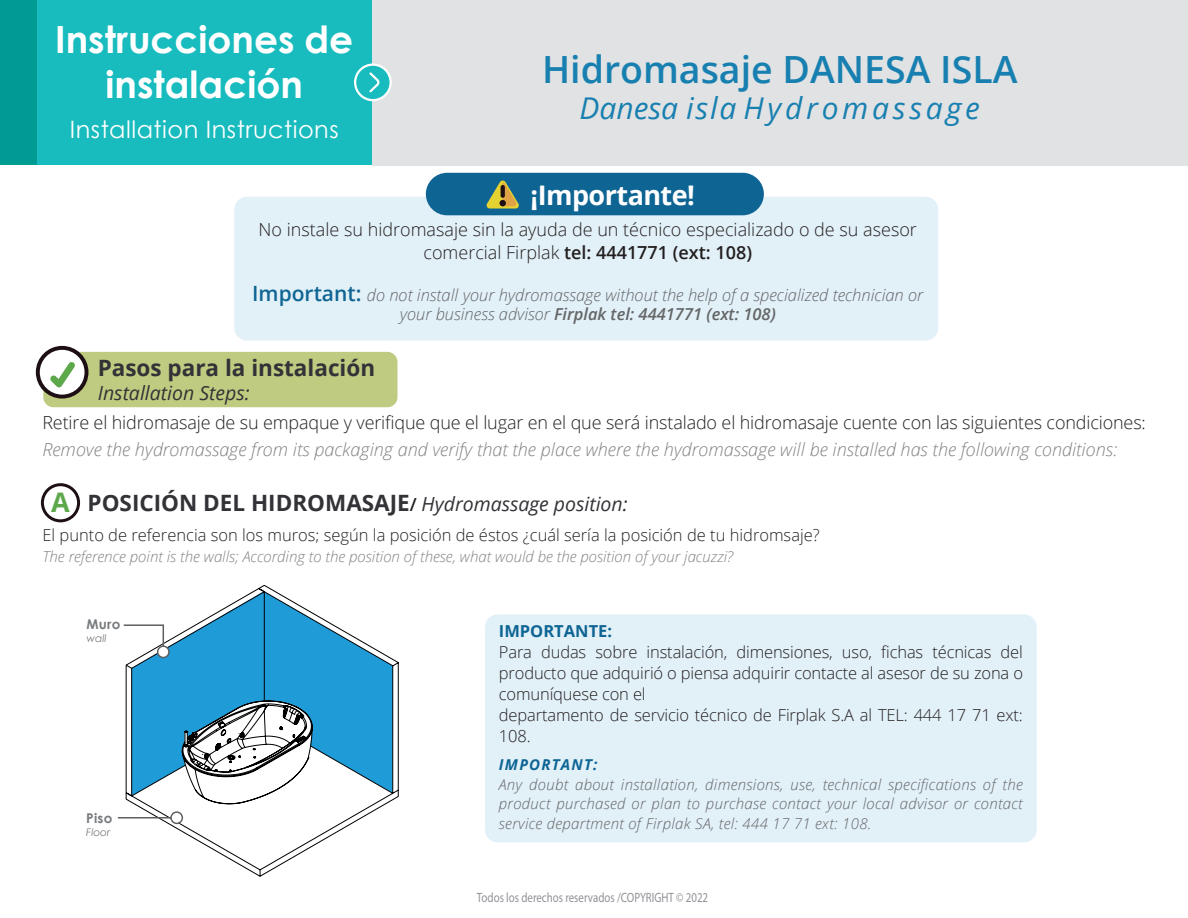
<style>
.page{position:relative;width:1188px;height:918px;background:#fff}
.page>*{position:absolute;margin:0;border:0;box-sizing:border-box;transform-origin:0 0}
.t1{font:700 37.5px/45px "Century Gothic";color:#fff;text-align:center}
.t2{font:600 37.5px "Open Sans";color:#1880b0}
.t3{font:italic 30px "Open Sans";color:#1880b0}
.t4{font:700 27px "Open Sans";letter-spacing:-.02em;color:#fff}
.t5{font:24px "Century Gothic";letter-spacing:.02em;color:#fff}
.t6{font:700 22.5px "Open Sans";color:#333237}
.t7{font:italic 19.5px "Open Sans";color:#333237}
.t8{font:300 18px/22.5px "Open Sans";letter-spacing:-.01em;color:#231f20;text-align:center}
.t9{font:italic 300 18px "Open Sans";color:#808285}
.t10{font:300 16.5px/21px "Open Sans";letter-spacing:-.01em;color:#231f20}
.t11{font:italic 300 16.5px/19.5px "Open Sans";color:#646667;text-align:center}
.t12{font:700 16.5px "Open Sans";color:#0e6594}
.t13{font:italic 300 15px/19.5px "Open Sans";letter-spacing:.02em;color:#646667;text-align:justify}
.t14{font:italic 300 15px "Open Sans";color:#808285}
.t15{font:italic 700 15px "Open Sans";letter-spacing:.08em;color:#0e6594}
.t16{font:13.5px "Myriad Pro";color:#919298;scale:.81 1}
.t17{font:700 13.5px "Century Gothic";letter-spacing:.02em;color:#797c7e}
.t18{font:italic 10.5px "Century Gothic";color:#797c7e}
.s1{font-weight:600}
.s2{font-weight:600;font-style:normal;font-size:21px;color:#0e6594}
.s3{font-size:27px;color:#5ea84c}
.s4{font-weight:600;font-size:18px;color:#231f20}
.s5{font-weight:400;font-style:italic;font-size:19.5px}
</style>
<div class="page">
<div style="left:485px;top:614px;width:552px;height:228px;background:#e2f0f7;border-radius:13px"></div>
<div style="left:43px;top:352px;width:355px;height:55px;background:#bfcb80;border-radius:10px"></div>
<div style="left:0;top:0;width:373px;height:165px;background:#19bcbe"></div>
<div style="left:0;top:0;width:36px;height:165px;background:#009c93"></div>
<div style="left:373px;top:0;width:815px;height:165px;background:#e1e2e3"></div>
<svg style="left:355px;top:65px;width:36px;height:35px"></svg>
<div style="left:354px;top:64px;width:38px;height:37px;border:2px solid #fff;border-radius:50%"></div>
<svg style="left:367px;top:70px;width:15px;height:24px"></svg>
<div style="left:234px;top:197px;width:704px;height:143px;background:#e2f0f7;border-radius:13px"></div>
<div style="left:426px;top:173px;width:338px;height:42px;background:#0e6594;border-radius:21px"></div>
<svg style="left:486px;top:181px;width:33px;height:28px"></svg>
<svg style="left:36px;top:346px;width:52px;height:53px"></svg>
<svg style="left:126px;top:585px;width:273px;height:292px"></svg>
<svg style="left:123px;top:624px;width:47px;height:34px"></svg>
<hr style="left:118px;top:817px;width:59px;height:2px;background:#5e5f62">
<svg style="left:170px;top:811px;width:13px;height:13px"></svg>
<div style="left:41px;top:483px;width:39px;height:39px;border:3px solid #1d0f13;border-radius:50%"></div>
<h1 class="t1" style="left:55px;top:15px;width:299px">Instrucciones de instalación</h1>
<h3 class="t5" style="left:70px;top:113px;width:270px">Installation Instructions</h3>
<h1 class="t2" style="left:542px;top:44px;width:477px">Hidromasaje DANESA ISLA</h1>
<h2 class="t3" style="left:579px;top:88px;width:402px">Danesa is la H y d r o m a s s a g e</h2>
<h3 class="t4" style="left:531px;top:176px;width:166px">¡Importante!</h3>
<p class="t8" style="left:259px;top:218px;width:660px">No instale su hidromasaje sin la ayuda de un técnico especializado o de su asesor comercial Firplak <span class="s1">tel: 4441771 (ext: 108)</span></p>
<p class="t11" style="left:252px;top:285px;width:672px"><span class="s2">Important:</span> do not install your hydromassage without the help of a specialized technician or your business advisor <span class="s1">Firplak tel: 4441771 (ext: 108)</span></p>
<h3 class="t6" style="left:98px;top:352px;width:279px">Pasos para la instalación</h3>
<p class="t7" style="left:98px;top:379px;width:153px">Installation Steps:</p>
<p class="t8" style="left:42px;top:411px;width:1105px">Retire el hidromasaje de su empaque y verifique que el lugar en el que será instalado el hidromasaje cuente con las siguientes condiciones:</p>
<p class="t9" style="left:42px;top:437px;width:1076px">Remove the hydromassage from its packaging and verify that the place where the hydromassage will be installed has the following conditions:</p>
<h3 class="t6" style="left:51px;top:487px;width:578px"><span class="s3">A</span> POSICIÓN DEL HIDROMASAJE<span class="s4">/</span> <span class="s5">Hydromassage position:</span></h3>
<p class="t10" style="left:42px;top:524px;width:779px">El punto de referencia son los muros; según la posición de éstos ¿cuál sería la posición de tu hidromsaje?</p>
<p class="t14" style="left:42px;top:546px;width:692px">The reference point is the walls; According to the position of these, what would be the position of your jacuzzi?</p>
<p class="t17" style="left:87px;top:614px;width:36px">Muro</p>
<p class="t18" style="left:87px;top:631px;width:22px">wall</p>
<p class="t17" style="left:86px;top:808px;width:28px">Piso</p>
<p class="t18" style="left:86px;top:825px;width:26px">Floor</p>
<p class="t12" style="left:499px;top:619px;width:115px">IMPORTANTE:</p>
<p class="t10" style="left:499px;top:641px;width:526px">Para dudas sobre instalación, dimensiones, uso, fichas técnicas del producto que adquirió o piensa adquirir contacte al asesor de su zona o comuníquese con el<br>departamento de servicio técnico de Firplak S.A al TEL: 444 17 71 ext:<br>108.</p>
<p class="t15" style="left:499px;top:754px;width:100px">IMPORTANT:</p>
<p class="t13" style="left:499px;top:774px;width:525px">Any doubt about installation, dimensions, use, technical specifications of the product purchased or plan to purchase contact your local advisor or contact service department of Firplak SA, tel: 444 17 71 ext: 108.</p>
<p class="t16" style="left:477px;top:889px;width:287px">Todos los derechos reservados /COPYRIGHT © 2022</p>
</div>
